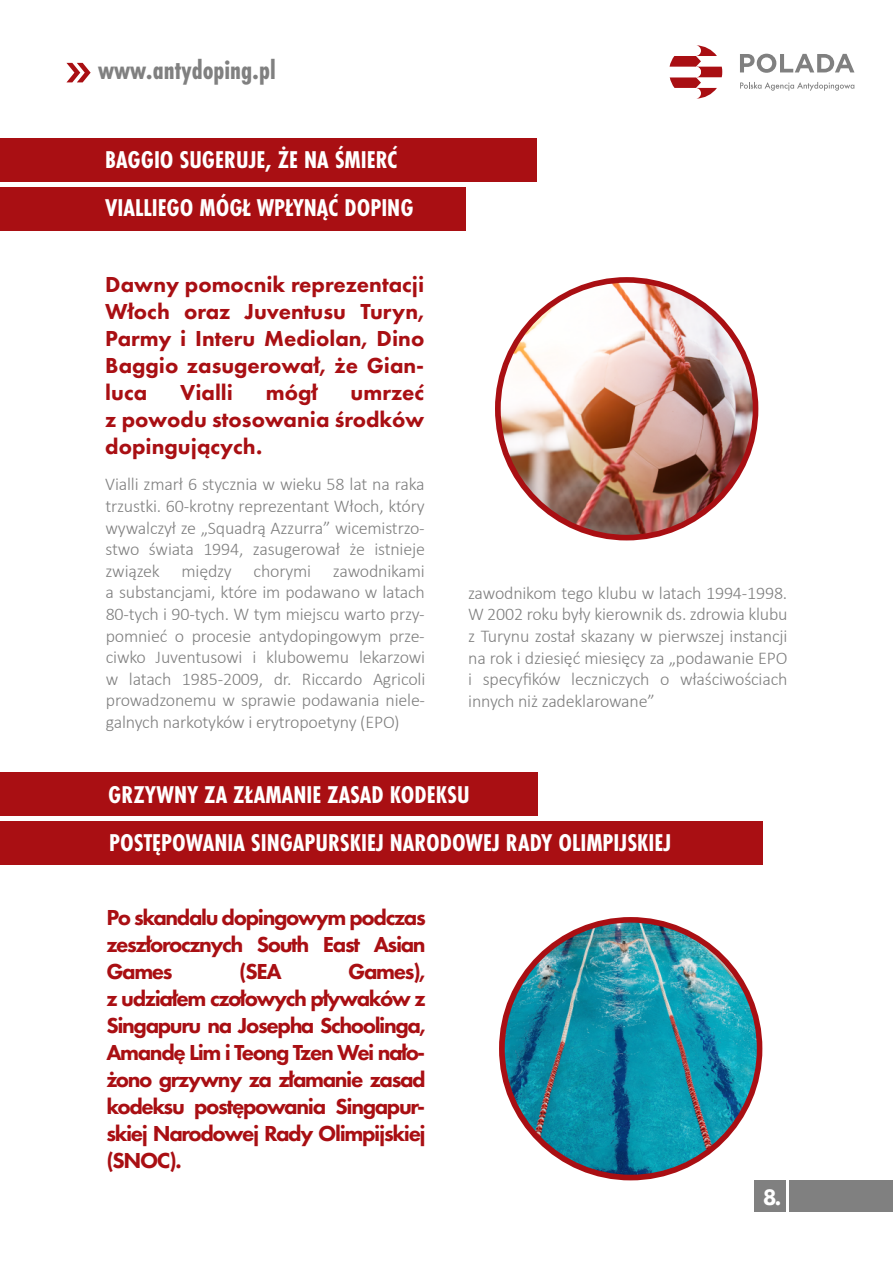
<style>
.page{position:relative;width:893px;height:1263px;background:#fff}
.page>*{position:absolute;margin:0;border:0;box-sizing:border-box;transform-origin:0 0}
.t1{font:700 27.75px "Futura PT Cond";color:#808080}
.t2{font:700 25.2px "Futura PT Cond";color:#fff}
.t3{font:800 23.25px "Futura PT";color:#fff}
.t4{font:800 22.5px/27px "Futura PT";letter-spacing:-.015em;color:#a90f13;text-align:justify}
.t5{font:300 18px/21.6px "Calibri";letter-spacing:-.01em;color:#808080;text-align:justify}
</style>
<div class="page">
<svg style="left:66px;top:63px;width:25px;height:19px"></svg>
<svg style="left:740px;top:54px;width:114px;height:19px"></svg>
<svg style="left:740px;top:82px;width:114px;height:9px"></svg>
<svg style="left:669px;top:45px;width:53px;height:54px"></svg>
<div style="left:789px;top:1180px;width:104px;height:32px;background:#808080"></div>
<div style="left:755px;top:1180px;width:31px;height:32px;background:#808080"></div>
<div style="left:0;top:772px;width:537px;height:44px;background:#a90f13"></div>
<div style="left:0;top:822px;width:762px;height:43px;background:#a90f13"></div>
<div style="left:499px;top:917px;width:263px;height:263px;background:#a90f13;border-radius:50%"></div>
<div style="left:0;top:138px;width:536px;height:43px;background:#a90f13"></div>
<div style="left:0;top:187px;width:466px;height:44px;background:#a90f13"></div>
<div style="left:495px;top:277px;width:263px;height:263px;background:#a90f13;border-radius:50%"></div>
<img style="left:501px;top:283px;width:252px;height:252px;border-radius:126px">
<img style="left:505px;top:923px;width:252px;height:252px;border-radius:126px">
<h1 class="t1" style="left:98px;top:53px;width:179px">www.antydoping.pl</h1>
<h2 class="t2" style="left:105px;top:145px;width:294px">BAGGIO SUGERUJE, ŻE NA ŚMIERĆ</h2>
<h2 class="t2" style="left:105px;top:193px;width:310px">VIALLIEGO MÓGŁ WPŁYNĄĆ DOPING</h2>
<p class="t4" style="left:105px;top:271px;width:320px">Dawny pomocnik reprezentacji Włoch oraz Juventusu Turyn, Parmy i Interu Mediolan, Dino Baggio zasugerował, że Gian&shy;luca</p>
<p class="t4" style="left:180px;top:379px;width:55px">Vialli</p>
<p class="t4" style="left:266px;top:379px;width:53px">mógł</p>
<p class="t4" style="left:105px;top:379px;width:321px;text-indent:245px">umrzeć z powodu stosowania środków dopingujących.</p>
<p class="t5" style="left:105px;top:473px;width:321px">Vialli zmarł 6 stycznia w wieku 58 lat na raka trzustki. 60-krotny reprezentant Włoch, który wywalczył ze „Squadrą Azzurra” wicemistrzo&shy;stwo świata 1994, zasugerował że istnieje związek między chorymi zawodnikami a substancjami, które im podawano w latach 80-tych i 90-tych. W tym miejscu warto przy&shy;pomnieć o procesie antydopingowym prze&shy;ciwko Juventusowi i klubowemu lekarzowi w latach 1985-2009, dr. Riccardo Agricoli prowadzonemu w sprawie podawania niele&shy;galnych narkotyków i erytropoetyny (EPO)</p>
<p class="t5" style="left:468px;top:582px;width:321px">zawodnikom tego klubu w latach 1994-1998.<br>W 2002 roku były kierownik ds. zdrowia klubu z Turynu został skazany w pierwszej instancji na rok i dziesięć miesięcy za „podawanie EPO i specyfików leczniczych o właściwościach innych niż zadeklarowane”</p>
<h2 class="t2" style="left:108px;top:780px;width:363px">GRZYWNY ZA ZŁAMANIE ZASAD KODEKSU</h2>
<h2 class="t2" style="left:109px;top:828px;width:564px">POSTĘPOWANIA SINGAPURSKIEJ NARODOWEJ RADY OLIMPIJSKIEJ</h2>
<p class="t4" style="left:106px;top:904px;width:321px">Po skandalu dopingowym podczas zeszłorocznych South East Asian Games</p>
<p class="t4" style="left:106px;top:958px;width:321px;text-indent:242px">Games), z udziałem czołowych pływaków z Singapuru na Josepha Schoolinga, Amandę Lim i Teong Tzen Wei nało&shy;żono grzywny za złamanie zasad kodeksu postępowania Singapur&shy;skiej Narodowej Rady Olimpijskiej (SNOC).</p>
<p class="t4" style="left:239px;top:958px;width:44px">(SEA</p>
<p class="t3" style="left:763px;top:1182px;width:20px">8.</p>
</div>
